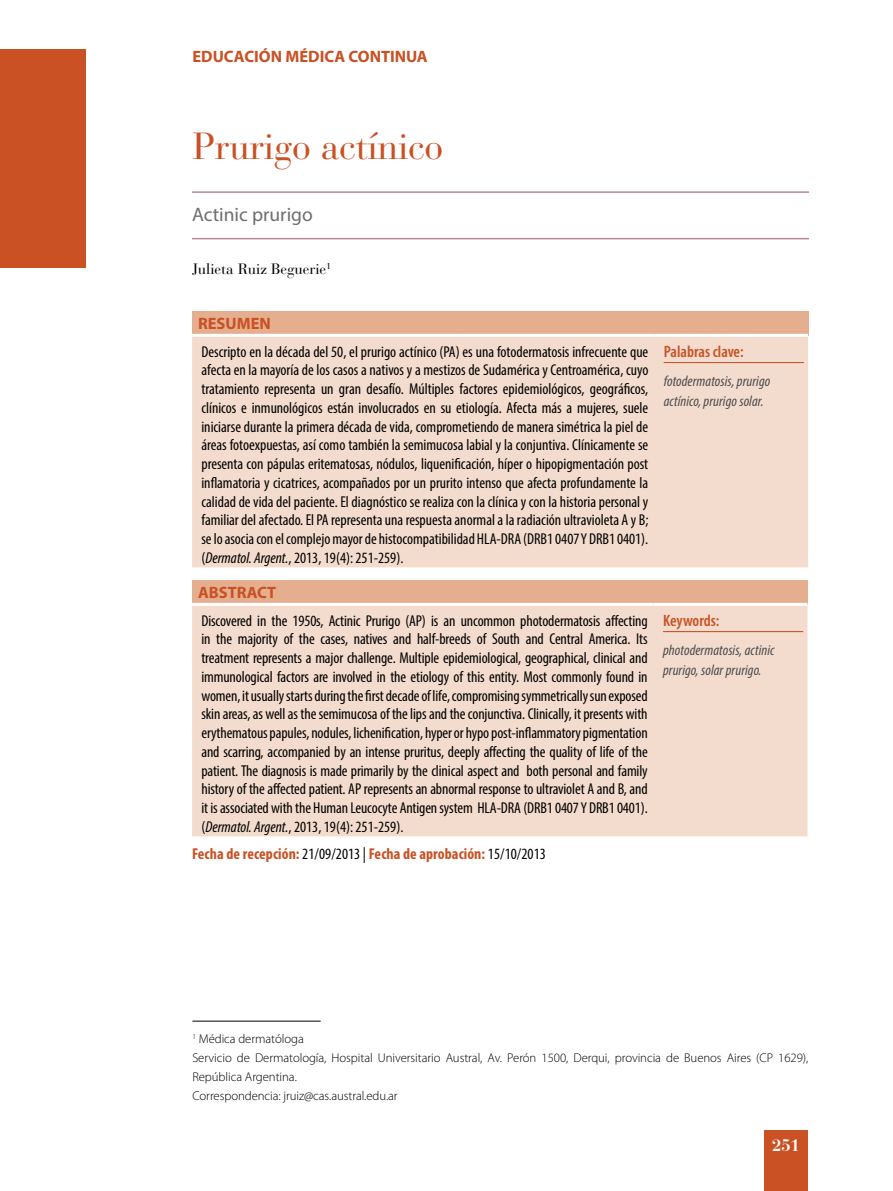
<style>
.page{position:relative;width:893px;height:1191px;background:#fff}
.page>*{position:absolute;margin:0;border:0;box-sizing:border-box;transform-origin:0 0}
.t1{font:37.5px "Bauer Bodoni";letter-spacing:-.01em;color:#c95123}
.t2{font:19.5px "Myriad Pro";color:#6d6e71}
.t3{font:700 16.5px "Myriad Pro";color:#c95123}
.t4{font:600 condensed 16.5px "Myriad Pro";color:#c95123}
.t5{font:700 16.5px "Bauer Bodoni";color:#fff}
.t6{font:condensed 15.75px/18.8px "Myriad Pro";color:#000;text-align:justify}
.t7{font:700 condensed 15.75px "Myriad Pro";letter-spacing:.005em;color:#c95123}
.t8{font:italic condensed 15px/19.5px "Myriad Pro";letter-spacing:.005em;color:#4d4d4f}
.t9{font:15px "Bauer Bodoni";color:#000}
.t10{font:300 12.75px/18.8px "Myriad Pro";letter-spacing:-.005em;color:#000}
.s1{font-style:italic}
.s2{font-weight:400;color:#000}
</style>
<div class="page">
<div style="left:764px;top:1130px;width:44px;height:61px;background:#c95123"></div>
<div style="left:0;top:50px;width:85px;height:218px;background:#c95123"></div>
<div style="left:192px;top:311px;width:616px;height:24px;background:#e5ae8f"></div>
<div style="left:192px;top:337px;width:616px;height:230px;background:#f3dccd"></div>
<hr style="left:192px;top:334px;width:462px;height:3px;background:#fff">
<hr style="left:654px;top:334px;width:154px;height:3px;background:#fff">
<hr style="left:664px;top:362px;width:140px;height:1px;background:#c95123">
<hr style="left:192px;top:191px;width:617px;height:2px;background:#b98993">
<hr style="left:192px;top:238px;width:617px;height:1px;background:#b98993">
<div style="left:192px;top:580px;width:615px;height:24px;background:#e5ae8f"></div>
<div style="left:192px;top:606px;width:615px;height:230px;background:#f3dccd"></div>
<hr style="left:192px;top:603px;width:462px;height:3px;background:#fff">
<hr style="left:654px;top:603px;width:153px;height:3px;background:#fff">
<hr style="left:663px;top:631px;width:140px;height:1px;background:#c95123">
<hr style="left:192px;top:1020px;width:129px;height:1px;background:#000">
<p class="t3" style="left:192px;top:46px;width:237px">EDUCACIÓN MÉDICA CONTINUA</p>
<h1 class="t1" style="left:192px;top:123px;width:252px">Prurigo actínico</h1>
<p class="t2" style="left:192px;top:203px;width:122px">Actinic prurigo</p>
<p class="t9" style="left:192px;top:260px;width:141px">Julieta Ruiz Beguerie<sup>1</sup></p>
<p class="t3" style="left:198px;top:313px;width:74px">RESUMEN</p>
<p class="t6" style="left:201px;top:342px;width:448px">Descripto en la década del 50, el prurigo actínico (PA) es una fotodermatosis infrecuente que afecta en la mayoría de los casos a nativos y a mestizos de Sudamérica y Centroamérica, cuyo tratamiento representa un gran desafío. Múltiples factores epidemiológicos, geográficos, clínicos e inmunológicos están involucrados en su etiología. Afecta más a mujeres, suele iniciarse durante la primera década de vida, comprometiendo de manera simétrica la piel de áreas fotoexpuestas, así como también la semimucosa labial y la conjuntiva. Clínicamente se presenta con pápulas eritematosas, nódulos, liquenificación, híper o hipopigmentación post inflamatoria y cicatrices, acompañados por un prurito intenso que afecta profundamente la calidad de vida del paciente. El diagnóstico se realiza con la clínica y con la historia personal y familiar del afectado. El PA representa una respuesta anormal a la radiación ultravioleta A y B; se lo asocia con el complejo mayor de histocompatibilidad HLA-DRA (DRB1 0407 Y DRB1 0401). (<span class="s1">Dermatol. Argent.</span>, 2013, 19(4): 251-259).</p>
<p class="t4" style="left:664px;top:341px;width:81px">Palabras clave:</p>
<p class="t8" style="left:664px;top:371px;width:108px">fotodermatosis, prurigo actínico, prurigo solar.</p>
<p class="t3" style="left:198px;top:582px;width:80px">ABSTRACT</p>
<p class="t6" style="left:201px;top:611px;width:448px">Discovered in the 1950s, Actinic Prurigo (AP) is an uncommon photodermatosis affecting in the majority of the cases, natives and half-breeds of South and Central America. Its treatment represents a major challenge. Multiple epidemiological, geographical, clinical and immunological factors are involved in the etiology of this entity. Most commonly found in women, it usually starts during the first decade of life, compromising symmetrically sun exposed skin areas, as well as the semimucosa of the lips and the conjunctiva. Clinically, it presents with erythematous papules, nodules, lichenification, hyper or hypo post-inflammatory pigmentation and scarring, accompanied by an intense pruritus, deeply affecting the quality of life of the patient. The diagnosis is made primarily by the clinical aspect and both personal and family history of the affected patient. AP represents an abnormal response to ultraviolet A and B, and it is associated with the Human Leucocyte Antigen system HLA-DRA (DRB1 0407 Y DRB1 0401). (<span class="s1">Dermatol. Argent.</span>, 2013, 19(4): 251-259).</p>
<p class="t4" style="left:663px;top:610px;width:58px">Keywords:</p>
<p class="t8" style="left:663px;top:640px;width:113px">photodermatosis, actinic prurigo, solar prurigo.</p>
<p class="t7" style="left:192px;top:844px;width:355px">Fecha de recepción: <span class="s2">21/09/2013 |</span> Fecha de aprobación: <span class="s2">15/10/2013</span></p>
<p class="t10" style="left:192px;top:1029px;width:617px"><sup>1</sup> Médica dermatóloga<br>Servicio de Dermatología, Hospital Universitario Austral, Av. Perón 1500, Derqui, provincia de Buenos Aires (CP 1629), República Argentina.<br>Correspondencia: jruiz@cas.austral.edu.ar</p>
<p class="t5" style="left:772px;top:1136px;width:29px">251</p>
</div>
